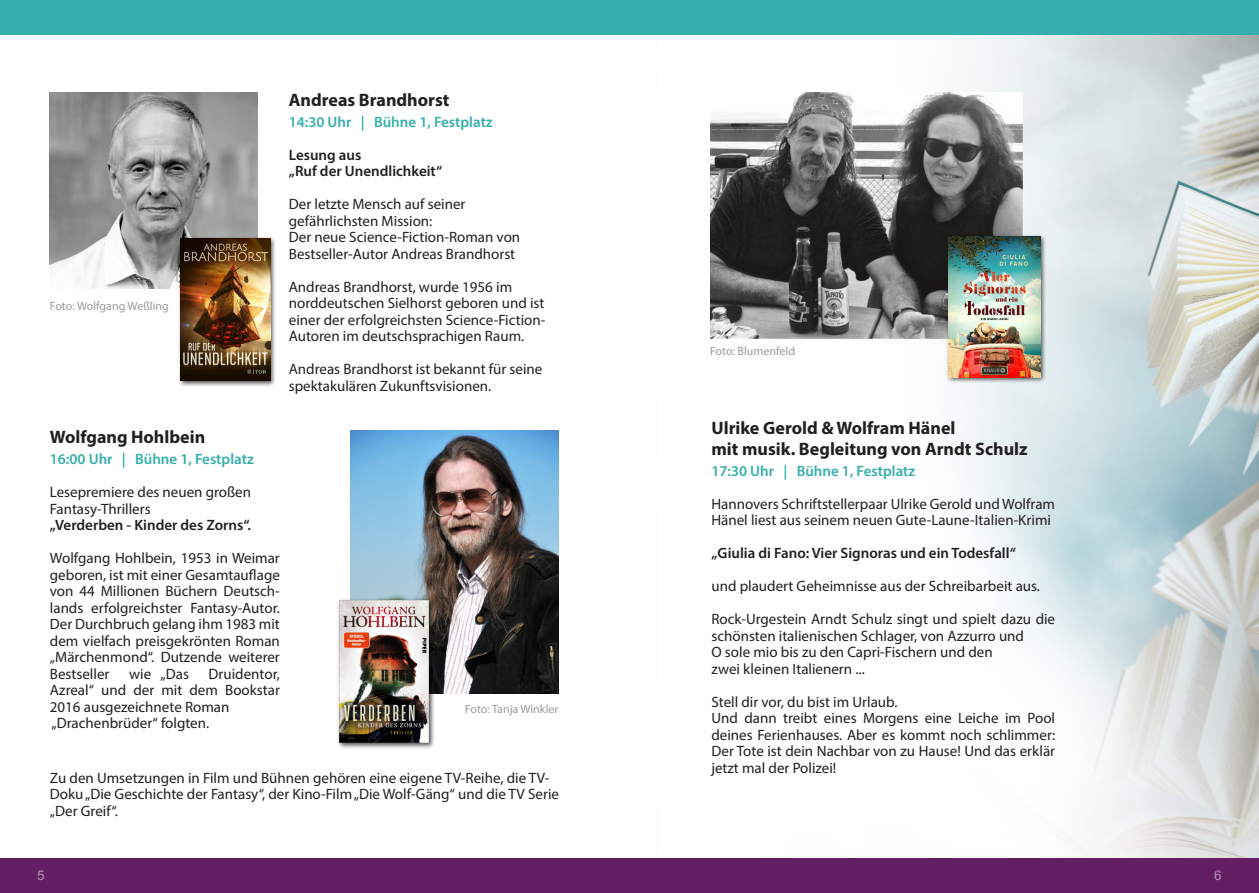
<style>
.page{position:relative;width:1259px;height:893px;background:#fff}
.page>*{position:absolute;margin:0;border:0;box-sizing:border-box;transform-origin:0 0}
.t1{font:700 18px/21px "Myriad Pro";color:#221f20}
.t2{font:15px/16.5px "Myriad Pro";color:#221f20}
.t3{font:600 15px/16.5px "Myriad Pro";color:#221f20}
.t4{font:600 15px "Myriad Pro";color:#35afab}
.t5{font:13.5px "Arial";color:rgb(255 255 255/.5)}
.t6{font:12px "Myriad Pro";color:#9b9c9c}
</style>
<div class="page">
<img style="left:508px;top:35px;width:751px;height:823px">
<img style="left:49px;top:93px;width:208px;height:195px">
<img style="left:178px;top:236px;width:97px;height:150px">
<img style="left:181px;top:239px;width:89px;height:142px">
<img style="left:350px;top:430px;width:208px;height:263px">
<img style="left:338px;top:597px;width:97px;height:152px">
<img style="left:339px;top:600px;width:89px;height:142px">
<div style="left:0;top:858px;width:629px;height:35px;background:#641e64"></div>
<div style="left:0;top:0;width:629px;height:35px;background:#35afab"></div>
<img style="left:710px;top:93px;width:312px;height:245px">
<img style="left:945px;top:234px;width:102px;height:150px">
<img style="left:948px;top:237px;width:92px;height:140px">
<div style="left:629px;top:858px;width:630px;height:35px;background:#641e64"></div>
<div style="left:629px;top:0;width:630px;height:35px;background:#35afab"></div>
<p class="t6" style="left:50px;top:301px;width:121px">Foto: Wolfgang Weßling</p>
<p class="t1" style="left:289px;top:91px;width:162px">Andreas Brandhorst</p>
<p class="t4" style="left:289px;top:115px;width:205px">14:30 Uhr | Bühne 1, Festplatz</p>
<p class="t3" style="left:289px;top:148px;width:155px">Lesung aus<br>„Ruf der Unendlichkeit“</p>
<p class="t2" style="left:289px;top:197px;width:233px">Der letzte Mensch auf seiner gefährlichsten Mission:<br>Der neue Science-Fiction-Roman von<br>Bestseller-Autor Andreas Brandhorst</p>
<p class="t2" style="left:289px;top:280px;width:258px">Andreas Brandhorst, wurde 1956 im norddeutschen Sielhorst geboren und ist einer der erfolgreichsten Science-Fiction-Autoren im deutschsprachigen Raum.</p>
<p class="t2" style="left:289px;top:362px;width:255px">Andreas Brandhorst ist bekannt für seine spektakulären Zukunftsvisionen.</p>
<p class="t1" style="left:50px;top:428px;width:157px">Wolfgang Hohlbein</p>
<p class="t4" style="left:50px;top:453px;width:205px">16:00 Uhr | Bühne 1, Festplatz</p>
<p class="t2" style="left:50px;top:485px;width:203px">Lesepremiere des neuen großen<br>Fantasy-Thrillers</p>
<p class="t3" style="left:50px;top:518px;width:202px">„Verderben - Kinder des Zorns“.</p>
<p class="t2" style="left:50px;top:551px;width:231px;text-align:justify">Wolfgang Hohlbein, 1953 in Weimar geboren, ist mit einer Gesamtauflage von 44 Millionen Büchern Deutsch&shy;lands erfolgreichster Fantasy-Autor.<br>Der Durchbruch gelang ihm 1983 mit dem vielfach preisgekrönten Roman „Märchenmond“. Dutzende weiterer Bestseller</p>
<p class="t2" style="left:50px;top:667px;width:231px;text-indent:159px">Druidentor,<br>Azreal“ und der mit dem Bookstar<br>2016 ausgezeichnete Roman „Drachenbrüder“ folgten.</p>
<p class="t2" style="left:129px;top:667px;width:61px">wie „Das</p>
<p class="t6" style="left:465px;top:704px;width:95px">Foto: Tanja Winkler</p>
<p class="t2" style="left:50px;top:771px;width:510px">Zu den Umsetzungen in Film und Bühnen gehören eine eigene TV-Reihe, die TV-<br>Doku „Die Geschichte der Fantasy“, der Kino-Film „Die Wolf-Gäng“ und die TV Serie „Der Greif“.</p>
<p class="t6" style="left:710px;top:346px;width:87px">Foto: Blumenfeld</p>
<p class="t1" style="left:711px;top:419px;width:318px">Ulrike Gerold &amp; Wolfram Hänel<br>mit musik. Begleitung von Arndt Schulz</p>
<p class="t4" style="left:711px;top:465px;width:205px">17:30 Uhr | Bühne 1, Festplatz</p>
<p class="t2" style="left:711px;top:497px;width:345px">Hannovers Schriftstellerpaar Ulrike Gerold und Wolfram<br>Hänel liest aus seinem neuen Gute-Laune-Italien-Krimi</p>
<p class="t3" style="left:711px;top:546px;width:306px">„Giulia di Fano: Vier Signoras und ein Todesfall“</p>
<p class="t2" style="left:711px;top:579px;width:330px">und plaudert Geheimnisse aus der Schreibarbeit aus.</p>
<p class="t2" style="left:711px;top:612px;width:345px">Rock-Urgestein Arndt Schulz singt und spielt dazu die schönsten italienischen Schlager, von Azzurro und<br>O sole mio bis zu den Capri-Fischern und den<br>zwei kleinen Italienern ...</p>
<p class="t2" style="left:711px;top:695px;width:345px">Stell dir vor, du bist im Urlaub.<br>Und dann treibt eines Morgens eine Leiche im Pool deines Ferienhauses. Aber es kommt noch schlimmer:<br>Der Tote ist dein Nachbar von zu Hause! Und das erklär jetzt mal der Polizei!</p>
<p class="t5" style="left:37px;top:871px;width:9px">5</p>
<p class="t5" style="left:1214px;top:871px;width:9px">6</p>
</div>
